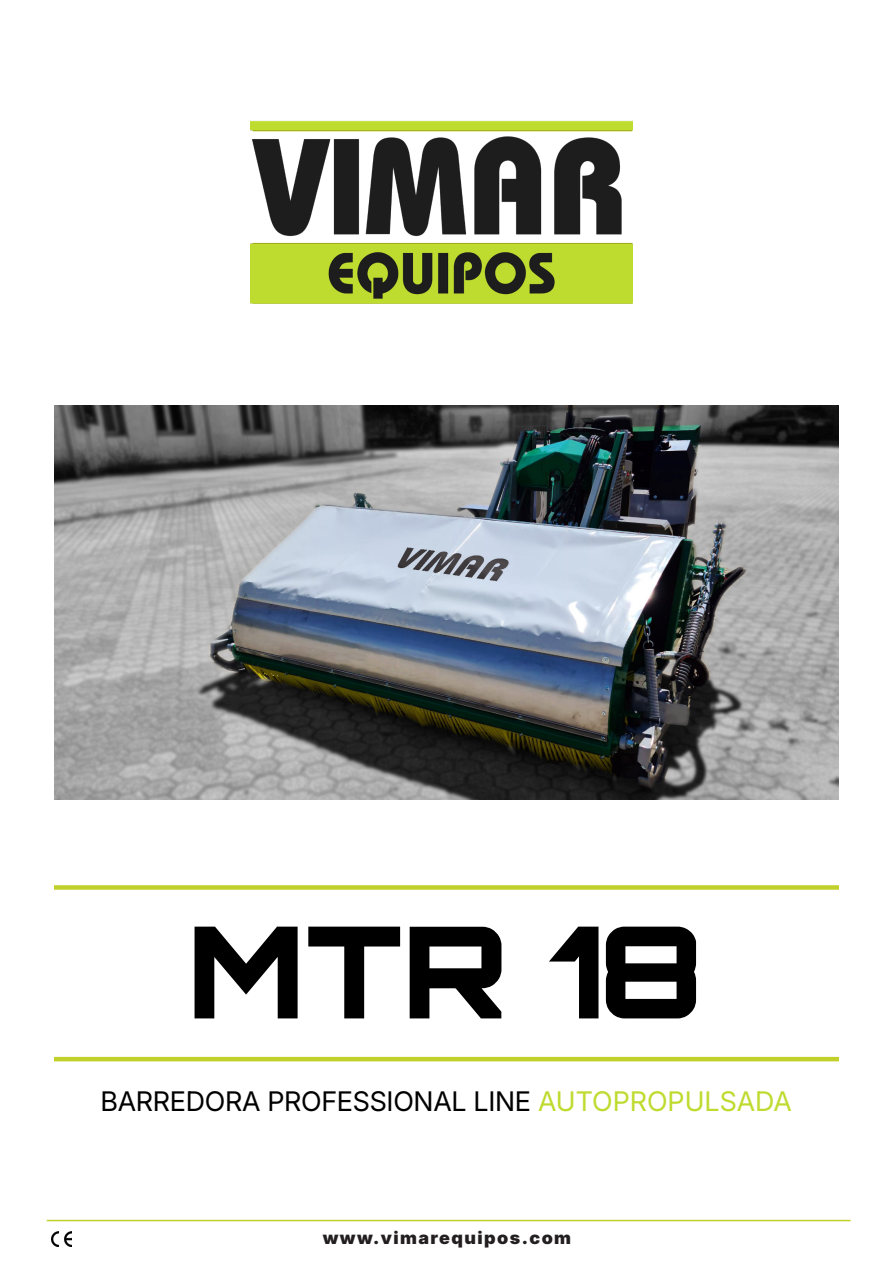
<style>
.page{position:relative;width:893px;height:1263px;background:#fff}
.page>*{position:absolute;margin:0;border:0;box-sizing:border-box;transform-origin:0 0}
.Titulo_Máquina{font:900 127.5px "Orbitron";color:#000}
.Subtitulo_principal{font:27px "Inter 18 pt";letter-spacing:-.01em;color:#000}
.t1{font:900 17.25px "Inter 18 pt";letter-spacing:.08em;color:#231f20;scale:1.04 1}
.s1{color:#bedb2f}
</style>
<div class="page">
<hr style="left:54px;top:1057px;width:785px;height:4px;background:#c2d02b">
<div style="left:54px;top:885px;width:785px;height:5px;background:#c2d02b"></div>
<img style="left:52px;top:1231px;width:19px;height:15px">
<hr style="left:47px;top:1220px;width:803px;height:1px;background:#c2d02b">
<img style="left:54px;top:405px;width:785px;height:395px">
<img style="left:250px;top:120px;width:382px;height:184px">
<p class="Titulo_Máquina" style="left:187px;top:892px;width:519px">MTR 18</p>
<p class="Subtitulo_principal" style="left:100px;top:1081px;width:693px">BARREDORA PROFESSIONAL LINE <span class="s1">AUTOPROPULSADA</span></p>
<p class="t1" style="left:323px;top:1224px;width:240px">www.vimarequipos.com</p>
</div>
